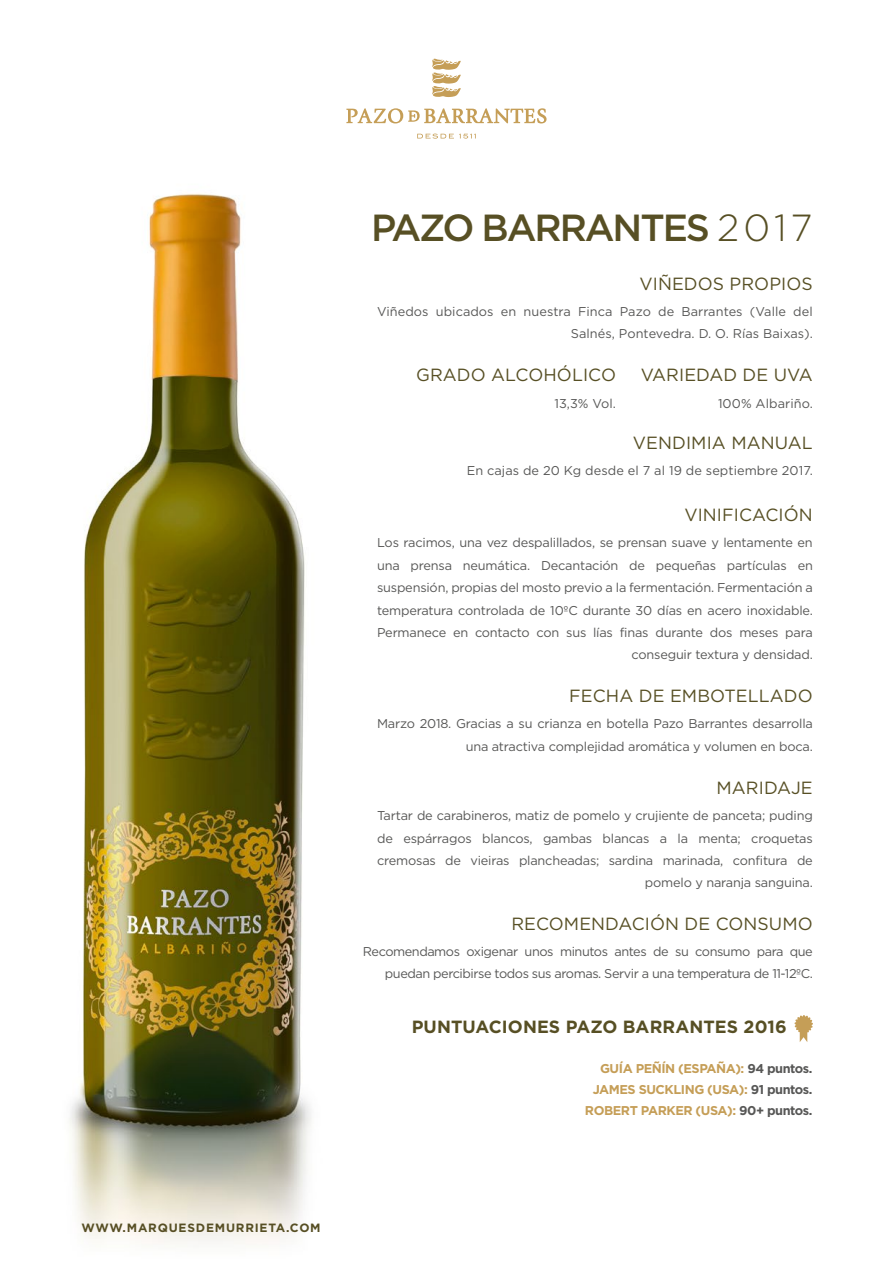
<style>
.page{position:relative;width:893px;height:1263px;background:#fff}
.page>*{position:absolute;margin:0;border:0;box-sizing:border-box;transform-origin:0 0}
.t1{font:500 37.8px "Gotham HTF";letter-spacing:-.055em;color:#574f24}
.t2{font:17.7px "Gotham HTF";letter-spacing:.005em;color:#574f24}
.t3{font:700 17.7px "Gotham HTF";letter-spacing:.005em;color:#574f24}
.t4{font:12.75px/22.4px "Gotham HTF";letter-spacing:-.015em;color:#575756;text-align:right}
.t5{font:12.75px/22.4px "Gotham HTF";letter-spacing:.005em;color:#575756;text-align:right}
.t6{font:12.75px/22.4px "Gotham HTF";letter-spacing:-.035em;color:#575756;text-align:right}
.t7{font:700 12.75px/20.9px "Gotham HTF";letter-spacing:-.035em;color:#c59e57;text-align:right}
.t8{font:700 12px "Gotham HTF";letter-spacing:.065em;color:#574f24}
.s1{font-weight:300}
.s2{color:#575756}
</style>
<div class="page">
<img style="left:69px;top:123px;width:475px;height:1121px">
<svg style="left:417px;top:134px;width:59px;height:5px"></svg>
<svg style="left:346px;top:108px;width:201px;height:15px"></svg>
<svg style="left:432px;top:58px;width:29px;height:39px"></svg>
<svg style="left:794px;top:1015px;width:19px;height:27px"></svg>
<p class="t8" style="left:81px;top:1221px;width:241px">WWW.MARQUESDEMURRIETA.COM</p>
<h1 class="t1" style="left:371px;top:206px;width:443px">PAZO BARRANTES <span class="s1">2 01 7</span></h1>
<h2 class="t2" style="left:639px;top:274px;width:175px">VIÑEDOS PROPIOS</h2>
<p class="t5" style="left:377px;top:300px;width:437px">Viñedos ubicados en nuestra Finca Pazo de Barrantes (Valle del<br>Salnés, Pontevedra. D. O. Rías Baixas).</p>
<h2 class="t2" style="left:416px;top:365px;width:201px">GRADO ALCOHÓLICO</h2>
<p class="t4" style="left:554px;top:392px;width:63px">13,3% Vol.</p>
<h2 class="t2" style="left:641px;top:365px;width:174px">VARIEDAD DE UVA</h2>
<p class="t5" style="left:718px;top:392px;width:96px">100% Albariño.</p>
<h2 class="t2" style="left:633px;top:433px;width:181px">VENDIMIA MANUAL</h2>
<p class="t5" style="left:467px;top:459px;width:348px">En cajas de 20 Kg desde el 7 al 19 de septiembre 2017.</p>
<h2 class="t2" style="left:684px;top:505px;width:130px">VINIFICACIÓN</h2>
<p class="t4" style="left:377px;top:531px;width:437px">Los racimos, una vez despalillados, se prensan suave y lentamente en una prensa neumática. Decantación de pequeñas partículas en suspensión, propias del mosto previo a la fermentación. Fermentación a temperatura controlada de 10ºC durante 30 días en acero inoxidable.<br>Permanece en contacto con sus lías finas durante dos meses para conseguir textura y densidad.</p>
<h2 class="t2" style="left:569px;top:686px;width:245px">FECHA DE EMBOTELLADO</h2>
<p class="t4" style="left:377px;top:712px;width:437px">Marzo 2018. Gracias a su crianza en botella Pazo Barrantes desarrolla una atractiva complejidad aromática y volumen en boca.</p>
<h2 class="t2" style="left:716px;top:778px;width:98px">MARIDAJE</h2>
<p class="t4" style="left:377px;top:804px;width:437px">Tartar de carabineros, matiz de pomelo y crujiente de panceta; puding de espárragos blancos, gambas blancas a la menta; croquetas cremosas de vieiras plancheadas; sardina marinada, confitura de pomelo y naranja sanguina.</p>
<h2 class="t2" style="left:511px;top:913px;width:303px">RECOMENDACIÓN DE CONSUMO</h2>
<p class="t6" style="left:363px;top:940px;width:451px">Recomendamos oxigenar unos minutos antes de su consumo para que puedan percibirse todos sus aromas. Servir a una temperatura de 11-12ºC.</p>
<h2 class="t3" style="left:412px;top:1017px;width:376px">PUNTUACIONES PAZO BARRANTES 2016</h2>
<p class="t7" style="left:585px;top:1058px;width:229px">GUÍA PEÑÍN (ESPAÑA): <span class="s2">94 puntos.<br></span>JAMES SUCKLING (USA): <span class="s2">91 puntos.<br></span>ROBERT PARKER (USA): <span class="s2">90+ puntos.</span></p>
</div>
